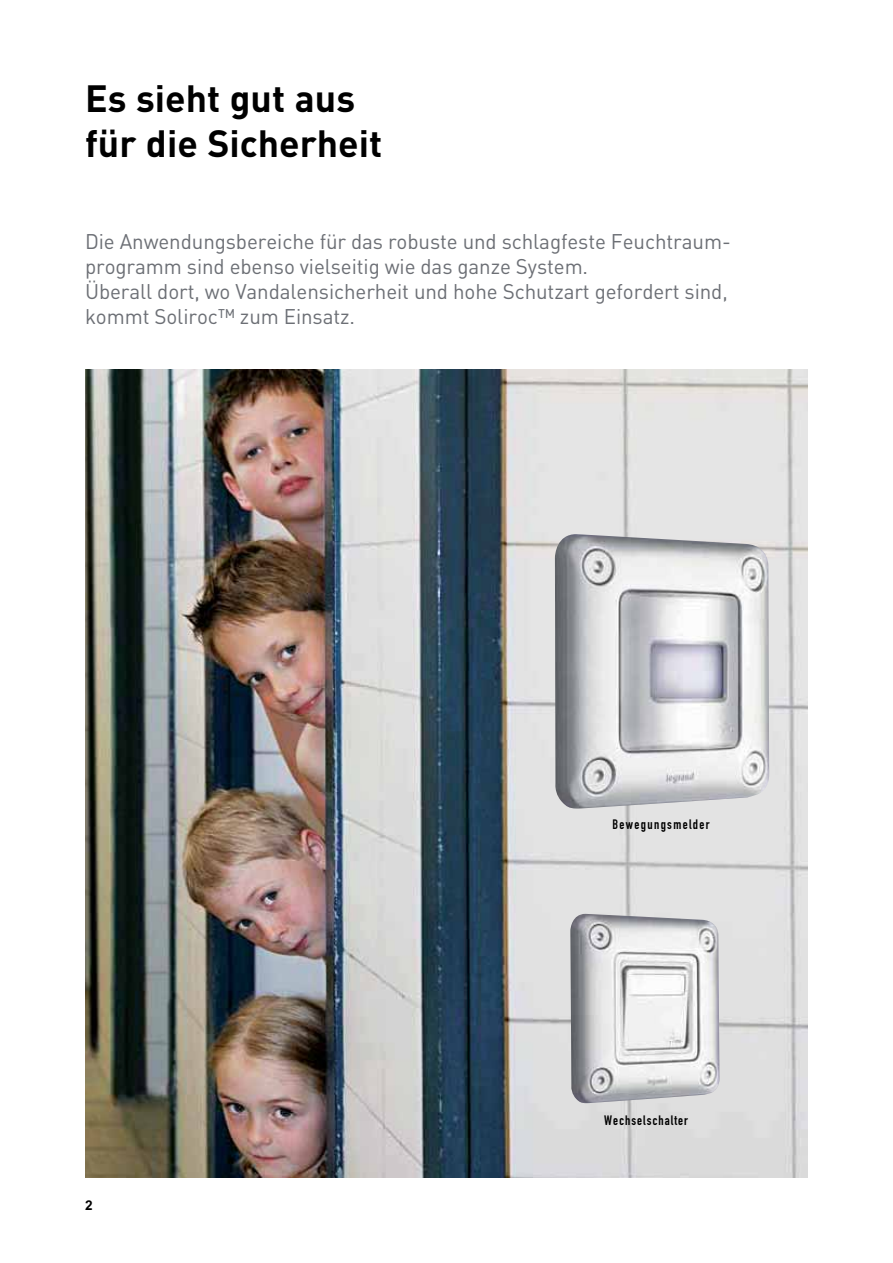
<style>
.page{position:relative;width:893px;height:1263px;background:#fff}
.page>*{position:absolute;margin:0;border:0;box-sizing:border-box;transform-origin:0 0}
.t1{font:700 37.5px/45px "DIN";color:#000}
.t2{font:21px/25.2px "DIN";letter-spacing:-.005em;color:#6c6f75}
.t3{font:13.5px "DIN Engschrift";letter-spacing:.085em;color:#000}
.t4{font:700 13.5px "Arial";color:#000}
</style>
<div class="page">
<img style="left:85px;top:370px;width:723px;height:808px">
<img style="left:555px;top:534px;width:214px;height:274px">
<img style="left:570px;top:914px;width:149px;height:189px">
<h1 class="t1" style="left:85px;top:80px;width:299px">Es sieht gut aus für die Sicherheit</h1>
<p class="t2" style="left:85px;top:231px;width:647px">Die Anwendungsbereiche für das robuste und schlagfeste Feuchtraum&shy;programm sind ebenso vielseitig wie das ganze System.<br>Überall dort, wo Vandalensicherheit und hohe Schutzart gefordert sind, kommt Soliroc™ zum Einsatz.</p>
<p class="t3" style="left:612px;top:819px;width:99px">Bewegungsmelder</p>
<p class="t4" style="left:85px;top:1200px;width:9px">2</p>
<p class="t3" style="left:604px;top:1116px;width:85px">Wechselschalter</p>
</div>
